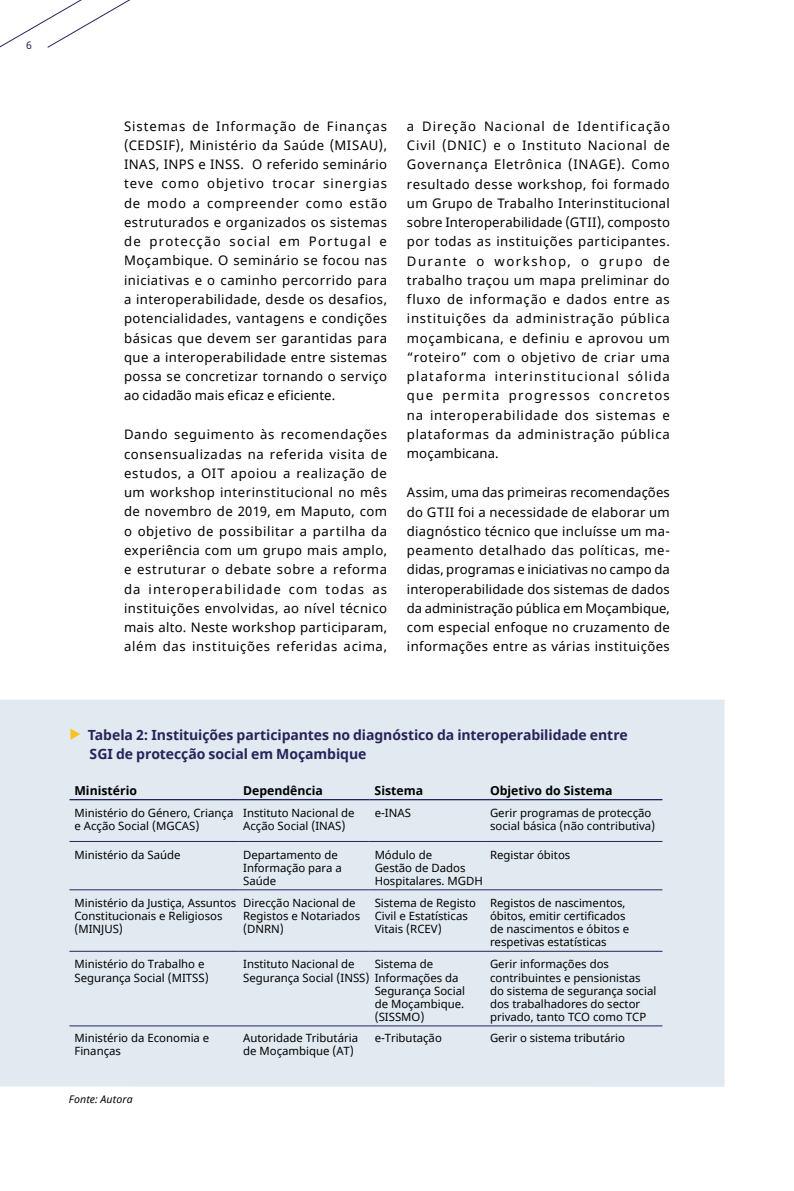
<style>
.page{position:relative;width:794px;height:1191px;background:#fff}
.page>*{position:absolute;margin:0;border:0;box-sizing:border-box;transform-origin:0 0}
.t1{font:700 14px/19.2px "Noto Sans";letter-spacing:-.005em;color:#27235a}
.t2{font:13.12px/19.2px "Noto Sans";letter-spacing:.035em;color:#000;text-align:justify}
.t3{font:700 12.25px "Noto Sans";color:#000}
.t4{font:11.38px/13.1px "Noto Sans";color:#000}
.t5{font:italic 10.5px "Noto Sans";letter-spacing:.015em;color:#000}
.t6{font:10.5px "Noto Sans";color:#27235a}
</style>
<div class="page">
<div style="left:0;top:700px;width:724px;height:386px;background:#e1eaf1"></div>
<hr style="left:69px;top:841px;width:169px;height:1px;background:#27235a">
<hr style="left:238px;top:841px;width:132px;height:1px;background:#27235a">
<hr style="left:370px;top:841px;width:115px;height:1px;background:#27235a">
<hr style="left:485px;top:841px;width:177px;height:1px;background:#27235a">
<hr style="left:69px;top:799px;width:169px;height:1px;background:#27235a">
<hr style="left:238px;top:799px;width:132px;height:1px;background:#27235a">
<hr style="left:370px;top:799px;width:115px;height:1px;background:#27235a">
<hr style="left:485px;top:799px;width:177px;height:1px;background:#27235a">
<hr style="left:69px;top:889px;width:169px;height:1px;background:#27235a">
<hr style="left:238px;top:889px;width:132px;height:1px;background:#27235a">
<hr style="left:370px;top:889px;width:115px;height:1px;background:#27235a">
<hr style="left:485px;top:889px;width:177px;height:1px;background:#27235a">
<hr style="left:69px;top:951px;width:169px;height:1px;background:#27235a">
<hr style="left:238px;top:951px;width:132px;height:1px;background:#27235a">
<hr style="left:370px;top:951px;width:115px;height:1px;background:#27235a">
<hr style="left:485px;top:951px;width:177px;height:1px;background:#27235a">
<hr style="left:69px;top:1025px;width:169px;height:1px;background:#27235a">
<hr style="left:238px;top:1025px;width:132px;height:1px;background:#27235a">
<hr style="left:485px;top:1025px;width:177px;height:1px;background:#27235a">
<hr style="left:370px;top:1025px;width:115px;height:1px;background:#27235a">
<svg style="left:0;top:0;width:131px;height:48px"></svg>
<svg style="left:71px;top:728px;width:9px;height:12px"></svg>
<p class="t6" style="left:26px;top:38px;width:7px">6</p>
<p class="t2" style="left:124px;top:117px;width:264px">Sistemas de Informação de Finanças (CEDSIF), Ministério da Saúde (MISAU), INAS, INPS e INSS. O referido seminário teve como objetivo trocar sinergias de modo a compreender como estão estruturados e organizados os sistemas de protecção social em Portugal e Moçambique. O seminário se focou nas iniciativas e o caminho percorrido para a interoperabilidade, desde os desafios, potencialidades, vantagens e condições básicas que devem ser garantidas para que a interoperabilidade entre sistemas possa se concretizar tornando o serviço ao cidadão mais eficaz e eficiente.</p>
<p class="t2" style="left:124px;top:425px;width:264px">Dando seguimento às recomendações consensualizadas na referida visita de estudos, a OIT apoiou a realização de um workshop interinstitucional no mês de novembro de 2019, em Maputo, com o objetivo de possibilitar a partilha da experiência com um grupo mais amplo, e estruturar o debate sobre a reforma da interoperabilidade com todas as instituições envolvidas, ao nível técnico mais alto. Neste workshop participaram, além das instituições referidas acima,</p>
<p class="t2" style="left:407px;top:117px;width:264px">a Direção Nacional de Identificação Civil (DNIC) e o Instituto Nacional de Governança Eletrônica (INAGE). Como resultado desse workshop, foi formado um Grupo de Trabalho Interinstitucional sobre Interoperabilidade (GTII), composto por todas as instituições participantes.<br>Durante o workshop, o grupo de trabalho traçou um mapa preliminar do fluxo de informação e dados entre as instituições da administração pública moçambicana, e definiu e aprovou um “roteiro” com o objetivo de criar uma plataforma interinstitucional sólida que permita progressos concretos na interoperabilidade dos sistemas e plataformas da administração pública moçambicana.</p>
<p class="t2" style="left:407px;top:483px;width:264px">Assim, uma das primeiras recomendações do GTII foi a necessidade de elaborar um diagnóstico técnico que incluísse um ma&shy;peamento detalhado das políticas, me&shy;didas, programas e iniciativas no campo da interoperabilidade dos sistemas de dados da administração pública em Moçambique, com especial enfoque no cruzamento de informações entre as várias instituições</p>
<p class="t1" style="left:88px;top:725px;width:541px">Tabela 2: Instituições participantes no diagnóstico da interoperabilidade entre<br>SGI de protecção social em Moçambique</p>
<p class="t3" style="left:74px;top:781px;width:64px">Ministério</p>
<p class="t3" style="left:243px;top:781px;width:81px">Dependência</p>
<p class="t3" style="left:375px;top:781px;width:50px">Sistema</p>
<p class="t3" style="left:490px;top:781px;width:124px">Objetivo do Sistema</p>
<p class="t4" style="left:74px;top:806px;width:160px">Ministério do Género, Criança e Acção Social (MGCAS)</p>
<p class="t4" style="left:243px;top:806px;width:113px">Instituto Nacional de<br>Acção Social (INAS)</p>
<p class="t4" style="left:375px;top:806px;width:38px">e-INAS</p>
<p class="t4" style="left:490px;top:806px;width:167px">Gerir programas de protecção social básica (não contributiva)</p>
<p class="t4" style="left:74px;top:848px;width:108px">Ministério da Saúde</p>
<p class="t4" style="left:243px;top:848px;width:100px">Departamento de<br>Informação para a<br>Saúde</p>
<p class="t4" style="left:375px;top:848px;width:110px">Módulo de<br>Gestão de Dados<br>Hospitalares. MGDH</p>
<p class="t4" style="left:490px;top:848px;width:82px">Registar óbitos</p>
<p class="t4" style="left:74px;top:896px;width:163px">Ministério da Justiça, Assuntos<br>Constitucionais e Religiosos (MINJUS)</p>
<p class="t4" style="left:243px;top:896px;width:118px">Direcção Nacional de<br>Registos e Notariados (DNRN)</p>
<p class="t4" style="left:375px;top:896px;width:103px">Sistema de Registo<br>Civil e Estatísticas<br>Vitais (RCEV)</p>
<p class="t4" style="left:490px;top:896px;width:141px">Registos de nascimentos, óbitos, emitir certificados de nascimentos e óbitos e respetivas estatísticas</p>
<p class="t4" style="left:74px;top:958px;width:136px">Ministério do Trabalho e<br>Segurança Social (MITSS)</p>
<p class="t4" style="left:243px;top:958px;width:128px">Instituto Nacional de<br>Segurança Social (INSS)</p>
<p class="t4" style="left:375px;top:958px;width:92px">Sistema de<br>Informações da<br>Segurança Social de Moçambique. (SISSMO)</p>
<p class="t4" style="left:490px;top:958px;width:168px">Gerir informações dos contribuintes e pensionistas do sistema de segurança social dos trabalhadores do sector privado, tanto TCO como TCP</p>
<p class="t4" style="left:74px;top:1031px;width:136px">Ministério da Economia e<br>Finanças</p>
<p class="t4" style="left:243px;top:1031px;width:116px">Autoridade Tributária de Moçambique (AT)</p>
<p class="t4" style="left:375px;top:1031px;width:69px">e-Tributação</p>
<p class="t4" style="left:490px;top:1031px;width:136px">Gerir o sistema tributário</p>
<p class="t5" style="left:69px;top:1092px;width:66px">Fonte: Autora</p>
</div>
